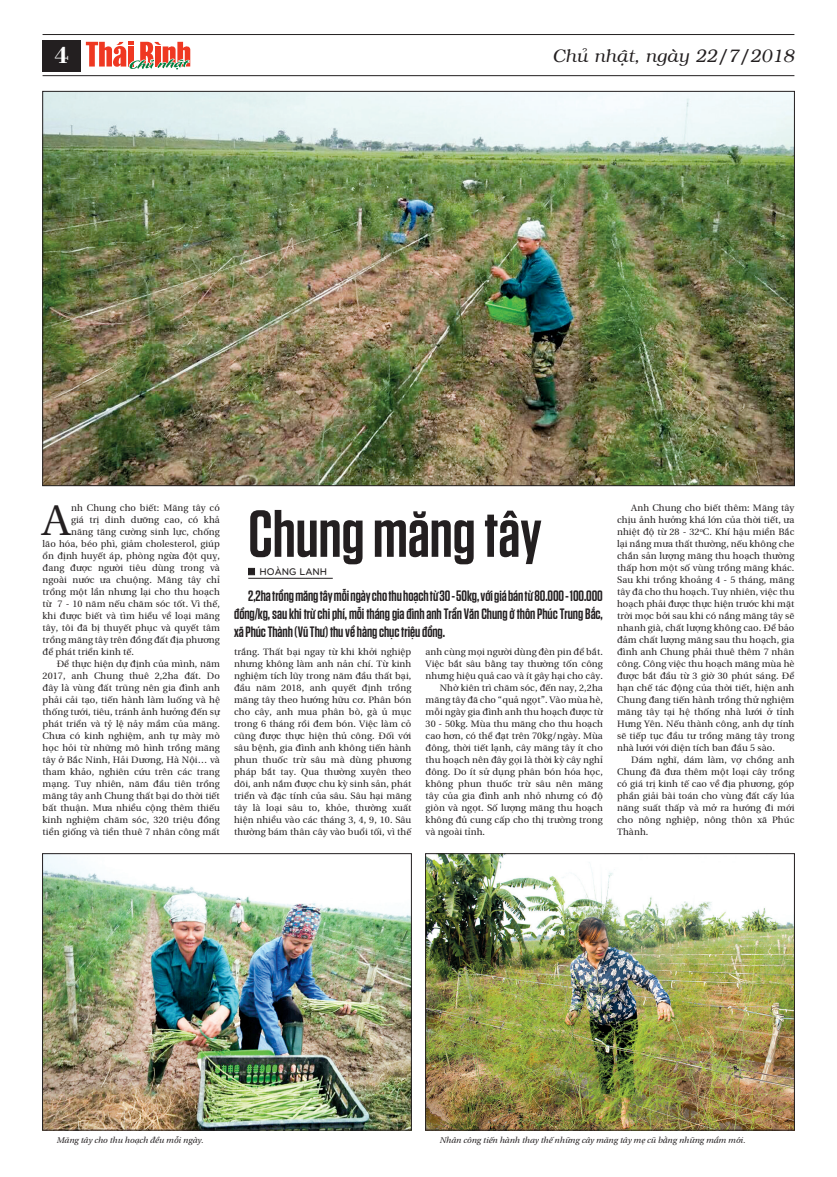
<style>
.page{position:relative;width:837px;height:1177px;background:#fff}
.page>*{position:absolute;margin:0;border:0;box-sizing:border-box;transform-origin:0 0}
.t1{font:600 66px "SVN Tungsten";color:#231f20}
.t2{font:44.2px "BHD utopia Long";color:#231f20}
.t3{font:24px "VNI Bodon Bold";color:#fff}
.t4{font:italic 18px "VNI";color:#231f20}
.t5{font:600 15px/18px "SVN Tungsten";letter-spacing:-.005em;color:#231f20;text-align:justify}
.t6{font:10px "UTM Bryant LG Bold";color:#231f20}
.t7{font:9.5px/12px "BHD utopia Long";letter-spacing:.01em;color:#231f20;text-align:justify}
.t8{font:8.5px "BHD Utopia Italic long Italic";color:#231f20}
</style>
<div class="page">
<hr style="left:43px;top:34px;width:751px;height:1px;background:#231f20">
<hr style="left:43px;top:75px;width:751px;height:1px;background:#231f20">
<div style="left:43px;top:40px;width:38px;height:31px;background:#231f20"></div>
<svg style="left:86px;top:42px;width:105px;height:35px"></svg>
<img style="left:45px;top:93px;width:747px;height:391px">
<div style="left:248px;top:568px;width:7px;height:7px;background:#231f20;border:1px solid #231f20"></div>
<hr style="left:248px;top:578px;width:84px;height:1px;background:#231f20">
<img style="left:427px;top:855px;width:365px;height:273px">
<img style="left:44px;top:855px;width:365px;height:273px">
<div style="left:42px;top:853px;width:369px;height:277px;border:1px solid #231f20"></div>
<svg style="left:56px;top:1127px;width:148px;height:4px"></svg>
<svg style="left:438px;top:1128px;width:307px;height:3px"></svg>
<h3 class="t3" style="left:54px;top:37px;width:16px">4</h3>
<h3 class="t4" style="left:552px;top:43px;width:243px">Chuû nhaät, ngaøy 22/7/2018</h3>
<h2 class="t2" style="left:43px;top:487px;width:30px">A</h2>
<p class="t7" style="left:71px;top:501px;width:150px">nh Chung cho biết: Măng tây có</p>
<p class="t7" style="left:71px;top:513px;width:150px">giá trị dinh dưỡng cao, có khả</p>
<p class="t7" style="left:71px;top:525px;width:150px">năng tăng cường sinh lực, chống</p>
<p class="t7" style="left:43px;top:537px;width:179px">lão hóa, béo phì, giảm cholesterol, giúp</p>
<p class="t7" style="left:43px;top:549px;width:179px">ổn định huyết áp, phòng ngừa đột quỵ,</p>
<p class="t7" style="left:43px;top:561px;width:179px">đang được người tiêu dùng trong và</p>
<p class="t7" style="left:43px;top:573px;width:179px">ngoài nước ưa chuộng. Măng tây chỉ</p>
<p class="t7" style="left:43px;top:585px;width:179px">trồng một lần nhưng lại cho thu hoạch</p>
<p class="t7" style="left:43px;top:597px;width:179px">từ 7 - 10 năm nếu chăm sóc tốt. Vì thế,</p>
<p class="t7" style="left:43px;top:609px;width:179px">khi được biết và tìm hiểu về loại măng</p>
<p class="t7" style="left:43px;top:621px;width:179px">tây, tôi đã bị thuyết phục và quyết tâm</p>
<p class="t7" style="left:43px;top:633px;width:179px">trồng măng tây trên đồng đất địa phương</p>
<p class="t7" style="left:43px;top:645px;width:93px">để phát triển kinh tế.</p>
<p class="t7" style="left:57px;top:657px;width:164px">Để thực hiện dự định của mình, năm</p>
<p class="t7" style="left:43px;top:669px;width:179px">2017, anh Chung thuê 2,2ha đất. Do</p>
<p class="t7" style="left:43px;top:681px;width:179px">đây là vùng đất trũng nên gia đình anh</p>
<p class="t7" style="left:43px;top:693px;width:179px">phải cải tạo, tiến hành làm luống và hệ</p>
<p class="t7" style="left:43px;top:705px;width:179px">thống tưới, tiêu, tránh ảnh hưởng đến sự</p>
<p class="t7" style="left:43px;top:717px;width:179px">phát triển và tỷ lệ nảy mầm của măng.</p>
<p class="t7" style="left:43px;top:729px;width:179px">Chưa có kinh nghiệm, anh tự mày mò</p>
<p class="t7" style="left:43px;top:741px;width:179px">học hỏi từ những mô hình trồng măng</p>
<p class="t7" style="left:43px;top:753px;width:179px">tây ở Bắc Ninh, Hải Dương, Hà Nội… và</p>
<p class="t7" style="left:43px;top:765px;width:179px">tham khảo, nghiên cứu trên các trang</p>
<p class="t7" style="left:43px;top:777px;width:179px">mạng. Tuy nhiên, năm đầu tiên trồng</p>
<p class="t7" style="left:43px;top:789px;width:179px">măng tây anh Chung thất bại do thời tiết</p>
<p class="t7" style="left:43px;top:801px;width:179px">bất thuận. Mưa nhiều cộng thêm thiếu</p>
<p class="t7" style="left:43px;top:813px;width:179px">kinh nghiệm chăm sóc, 320 triệu đồng</p>
<p class="t7" style="left:43px;top:825px;width:179px">tiền giống và tiền thuê 7 nhân công mất</p>
<h1 class="t1" style="left:248px;top:491px;width:295px">Chung măng tây</h1>
<h3 class="t5" style="left:234px;top:586px;width:370px;text-indent:14px">2,2ha trồng măng tây mỗi ngày cho thu hoạch từ 30 - 50kg, với giá bán từ 80.000 - 100.000 đồng/kg, sau khi trừ chi phí, mỗi tháng gia đình anh Trần Văn Chung ở thôn Phúc Trung Bắc, xã Phúc Thành (Vũ Thư) thu về hàng chục triệu đồng.</h3>
<p class="t6" style="left:259px;top:564px;width:61px">HOÀNG LANH</p>
<p class="t7" style="left:234px;top:645px;width:179px">trắng. Thất bại ngay từ khi khởi nghiệp nhưng không làm anh nản chí. Từ kinh nghiệm tích lũy trong năm đầu thất bại, đầu năm 2018, anh quyết định trồng măng tây theo hướng hữu cơ. Phân bón cho cây, anh mua phân bò, gà ủ mục trong 6 tháng rồi đem bón. Việc làm cỏ cũng được thực hiện thủ công. Đối với sâu bệnh, gia đình anh không tiến hành phun thuốc trừ sâu mà dùng phương pháp bắt tay. Qua thường xuyên theo dõi, anh nắm được chu kỳ sinh sản, phát triển và đặc tính của sâu. Sâu hại măng tây là loại sâu to, khỏe, thường xuất hiện nhiều vào các tháng 3, 4, 9, 10. Sâu thường bám thân cây vào buổi tối, vì thế</p>
<p class="t7" style="left:425px;top:645px;width:179px">anh cùng mọi người dùng đèn pin để bắt.</p>
<p class="t7" style="left:425px;top:657px;width:179px">Việc bắt sâu bằng tay thường tốn công</p>
<p class="t7" style="left:425px;top:669px;width:179px">nhưng hiệu quả cao và ít gây hại cho cây.</p>
<p class="t7" style="left:439px;top:681px;width:164px">Nhờ kiên trì chăm sóc, đến nay, 2,2ha</p>
<p class="t7" style="left:425px;top:693px;width:179px">măng tây đã cho “quả ngọt”. Vào mùa hè,</p>
<p class="t7" style="left:425px;top:705px;width:179px">mỗi ngày gia đình anh thu hoạch được từ</p>
<p class="t7" style="left:425px;top:717px;width:179px">30 - 50kg. Mùa thu măng cho thu hoạch</p>
<p class="t7" style="left:425px;top:729px;width:179px">cao hơn, có thể đạt trên 70kg/ngày. Mùa</p>
<p class="t7" style="left:425px;top:741px;width:179px">đông, thời tiết lạnh, cây măng tây ít cho</p>
<p class="t7" style="left:425px;top:753px;width:179px">thu hoạch nên đây gọi là thời kỳ cây nghỉ</p>
<p class="t7" style="left:425px;top:765px;width:179px">đông. Do ít sử dụng phân bón hóa học,</p>
<p class="t7" style="left:425px;top:777px;width:179px">không phun thuốc trừ sâu nên măng</p>
<p class="t7" style="left:425px;top:789px;width:179px">tây của gia đình anh nhỏ nhưng có độ</p>
<p class="t7" style="left:425px;top:801px;width:179px">giòn và ngọt. Số lượng măng thu hoạch</p>
<p class="t7" style="left:425px;top:813px;width:179px">không đủ cung cấp cho thị trường trong</p>
<p class="t7" style="left:425px;top:825px;width:61px">và ngoài tỉnh.</p>
<p class="t7" style="left:617px;top:501px;width:179px;text-indent:14px">Anh Chung cho biết thêm: Măng tây chịu ảnh hưởng khá lớn của thời tiết, ưa nhiệt độ từ 28 - 32<sup>o</sup>C. Khí hậu miền Bắc lại nắng mưa thất thường, nếu không che chắn sản lượng măng thu hoạch thường thấp hơn một số vùng trồng măng khác.<br>Sau khi trồng khoảng 4 - 5 tháng, măng tây đã cho thu hoạch. Tuy nhiên, việc thu hoạch phải được thực hiện trước khi mặt trời mọc bởi sau khi có nắng măng tây sẽ nhanh già, chất lượng không cao. Để bảo đảm chất lượng măng sau thu hoạch, gia đình anh Chung phải thuê thêm 7 nhân công. Công việc thu hoạch măng mùa hè được bắt đầu từ 3 giờ 30 phút sáng. Để hạn chế tác động của thời tiết, hiện anh Chung đang tiến hành trồng thử nghiệm măng tây tại hệ thống nhà lưới ở tỉnh Hưng Yên. Nếu thành công, anh dự tính sẽ tiếp tục đầu tư trồng măng tây trong nhà lưới với diện tích ban đầu 5 sào.</p>
<p class="t7" style="left:617px;top:753px;width:179px;text-indent:14px">Dám nghĩ, dám làm, vợ chồng anh Chung đã đưa thêm một loại cây trồng có giá trị kinh tế cao về địa phương, góp phần giải bài toán cho vùng đất cấy lúa năng suất thấp và mở ra hướng đi mới cho nông nghiệp, nông thôn xã Phúc Thành.</p>
<p class="t8" style="left:57px;top:1132px;width:148px">Măng tây cho thu hoạch đều mỗi ngày.</p>
<p class="t8" style="left:439px;top:1132px;width:307px">Nhân công tiến hành thay thế những cây măng tây mẹ cũ bằng những mầm mới.</p>
</div>
